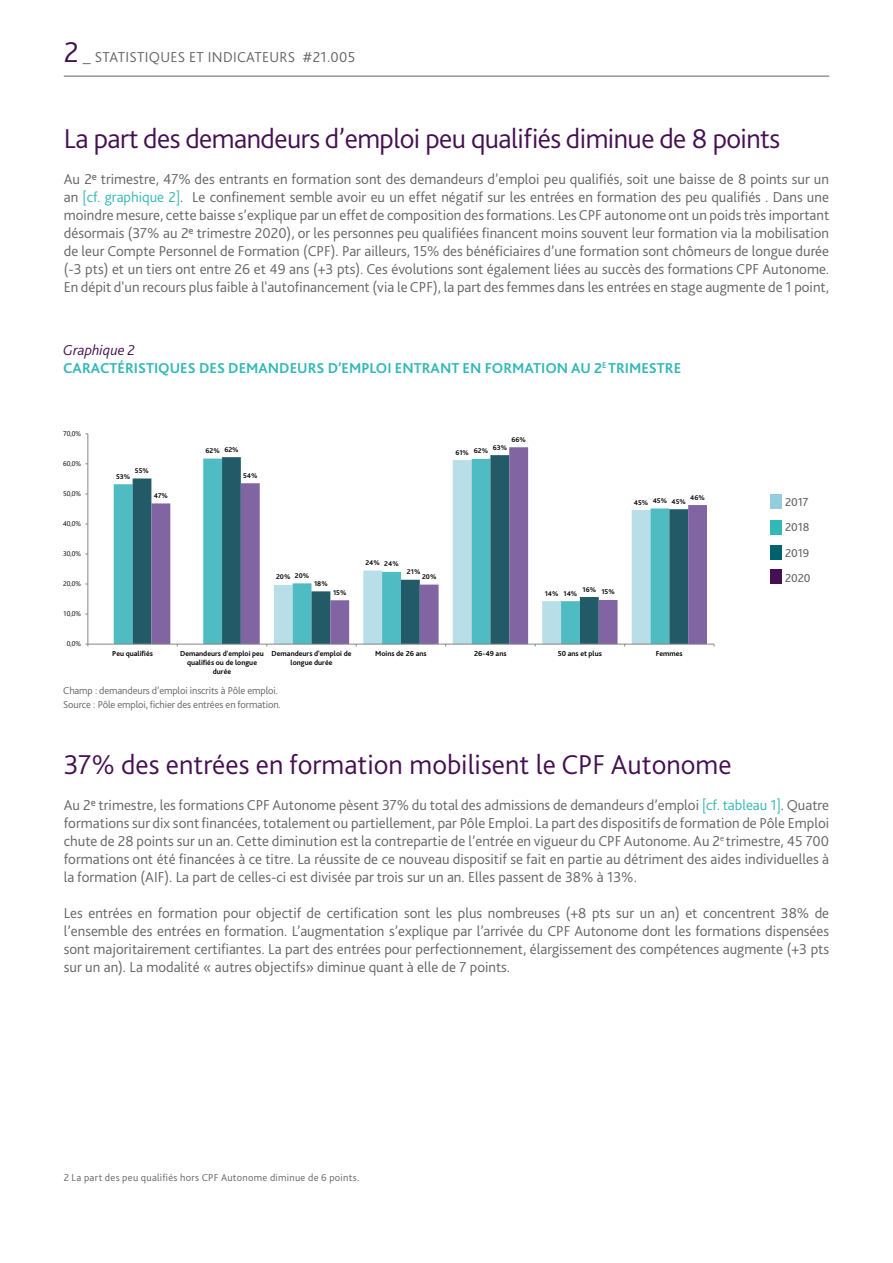
<style>
.page{position:relative;width:893px;height:1263px;background:#fff}
.page>*{position:absolute;margin:0;border:0;box-sizing:border-box;transform-origin:0 0}
.t1{font:300 28.5px "Bliss 2";letter-spacing:-.02em;color:#441051}
.t2{font:300 28.5px "Bliss 2";color:#441051}
.t3{font:300 15px/18px "Bliss 2";color:#646363;text-align:justify}
.t4{font:700 15px/18px "Bliss 2";color:#33b7b7}
.t5{font:300 15px "Bliss 2";letter-spacing:.02em;color:#646363}
.t6{font:12px/25.5px "Bliss 2";letter-spacing:-.01em;color:#646363}
.t7{font:300 10.5px/13.5px "Bliss 2";letter-spacing:-.01em;color:#646363}
.t8{font:300 10.5px "Bliss 2";letter-spacing:.03em;color:#646363}
.t9{font:700 7.65px/9px "Bliss 2";color:#010202;text-align:center}
.t10{font:700 7.2px "Bliss 2";letter-spacing:.005em;color:#010202}
.t11{font:6.75px "Segoe UI";color:#010202}
.s1{font-size:30px;color:#441051}
.s2{font-size:18px}
.s3{color:#33b7b7}
.s4{font-weight:300;font-style:italic;color:#441051}
</style>
<div class="page">
<hr style="left:64px;top:76px;width:765px;height:1px;background:#646363">
<svg style="left:114px;top:478px;width:19px;height:166px;background:#55bdc2"></svg>
<div style="left:133px;top:478px;width:18px;height:166px;background:#225a68"></div>
<svg style="left:151px;top:447px;width:556px;height:197px"></svg>
<hr style="left:87px;top:434px;width:1px;height:210px;background:#868686">
<hr style="left:88px;top:644px;width:626px;height:1px;background:#868686">
<div style="left:771px;top:545px;width:11px;height:15px;background:#00616d"></div>
<div style="left:771px;top:520px;width:11px;height:15px;background:#33b7b7"></div>
<div style="left:771px;top:494px;width:11px;height:15px;background:#93cddd"></div>
<div style="left:771px;top:569px;width:11px;height:15px;background:#441051"></div>
<p class="t5" style="left:64px;top:47px;width:293px"><span class="s1">2</span> <span class="s2">_</span> STATISTIQUES ET INDICATEURS #21.005</p>
<h1 class="t1" style="left:64px;top:121px;width:718px">La part des demandeurs d’emploi peu qualifiés diminue de 8 points</h1>
<p class="t3" style="left:64px;top:170px;width:767px">Au 2e trimestre, 47% des entrants en formation sont des demandeurs d’emploi peu qualifiés, soit une baisse de 8 points sur un an <span class="s3">[cf. graphique 2]</span>. Le confinement semble avoir eu un effet négatif sur les entrées en formation des peu qualifiés . Dans une moindre mesure, cette baisse s’explique par un effet de composition des formations. Les CPF autonome ont un poids très important désormais (37% au 2e trimestre 2020), or les personnes peu qualifiées financent moins souvent leur formation via la mobilisation de leur Compte Personnel de Formation (CPF). Par ailleurs, 15% des bénéficiaires d’une formation sont chômeurs de longue durée (-3 pts) et un tiers ont entre 26 et 49 ans (+3 pts). Ces évolutions sont également liées au succès des formations CPF Autonome.<br>En dépit d'un recours plus faible à l'autofinancement (via le CPF), la part des femmes dans les entrées en stage augmente de 1 point,</p>
<p class="t4" style="left:63px;top:341px;width:620px"><span class="s4">Graphique 2<br></span>CARACTÉRISTIQUES DES DEMANDEURS D’EMPLOI ENTRANT EN FORMATION AU 2<sup>E</sup> TRIMESTRE</p>
<p class="t11" style="left:63px;top:427px;width:19px">70,0%</p>
<p class="t11" style="left:63px;top:457px;width:19px">60,0%</p>
<p class="t11" style="left:63px;top:487px;width:19px">50,0%</p>
<p class="t11" style="left:63px;top:517px;width:19px">40,0%</p>
<p class="t11" style="left:63px;top:547px;width:19px">30,0%</p>
<p class="t11" style="left:63px;top:577px;width:19px">20,0%</p>
<p class="t11" style="left:63px;top:607px;width:19px">10,0%</p>
<p class="t11" style="left:67px;top:637px;width:16px">0,0%</p>
<p class="t10" style="left:511px;top:435px;width:16px">66%</p>
<p class="t10" style="left:224px;top:445px;width:16px">62%</p>
<p class="t10" style="left:205px;top:446px;width:16px">62%</p>
<p class="t10" style="left:493px;top:443px;width:16px">63%</p>
<p class="t10" style="left:474px;top:447px;width:16px">62%</p>
<p class="t10" style="left:455px;top:448px;width:15px">61%</p>
<p class="t10" style="left:135px;top:466px;width:16px">55%</p>
<p class="t10" style="left:116px;top:472px;width:16px">53%</p>
<p class="t10" style="left:243px;top:471px;width:16px">54%</p>
<p class="t10" style="left:154px;top:491px;width:16px">47%</p>
<p class="t10" style="left:690px;top:493px;width:16px">46%</p>
<p class="t10" style="left:653px;top:496px;width:16px">45%</p>
<p class="t10" style="left:671px;top:497px;width:16px">45%</p>
<p class="t10" style="left:634px;top:498px;width:16px">45%</p>
<p class="t10" style="left:365px;top:558px;width:16px">24%</p>
<p class="t10" style="left:384px;top:559px;width:16px">24%</p>
<p class="t10" style="left:295px;top:571px;width:16px">20%</p>
<p class="t10" style="left:276px;top:573px;width:16px">20%</p>
<p class="t10" style="left:314px;top:579px;width:15px">18%</p>
<p class="t10" style="left:333px;top:588px;width:15px">15%</p>
<p class="t10" style="left:407px;top:567px;width:15px">21%</p>
<p class="t10" style="left:422px;top:572px;width:16px">20%</p>
<p class="t10" style="left:582px;top:585px;width:15px">16%</p>
<p class="t10" style="left:601px;top:588px;width:15px">15%</p>
<p class="t10" style="left:545px;top:589px;width:15px">14%</p>
<p class="t10" style="left:563px;top:589px;width:15px">14%</p>
<p class="t9" style="left:112px;top:649px;width:42px">Peu qualifiés</p>
<p class="t9" style="left:180px;top:649px;width:85px">Demandeurs d'emploi peu qualifiés ou de longue durée</p>
<p class="t9" style="left:272px;top:649px;width:81px">Demandeurs d'emploi de longue durée</p>
<p class="t9" style="left:375px;top:649px;width:53px">Moins de 26 ans</p>
<p class="t9" style="left:474px;top:649px;width:34px">26-49 ans</p>
<p class="t9" style="left:558px;top:649px;width:46px">50 ans et plus</p>
<p class="t9" style="left:656px;top:649px;width:28px">Femmes</p>
<p class="t7" style="left:63px;top:684px;width:219px">Champ : demandeurs d’emploi inscrits à Pôle emploi.<br>Source : Pôle emploi, fichier des entrées en formation.</p>
<p class="t6" style="left:785px;top:489px;width:27px">2017<br>2018<br>2019<br>2020</p>
<h1 class="t2" style="left:64px;top:747px;width:669px">37% des entrées en formation mobilisent le CPF Autonome</h1>
<p class="t3" style="left:64px;top:796px;width:767px">Au 2e trimestre, les formations CPF Autonome pèsent 37% du total des admissions de demandeurs d’emploi <span class="s3">[cf. tableau 1]</span>. Quatre formations sur dix sont financées, totalement ou partiellement, par Pôle Emploi. La part des dispositifs de formation de Pôle Emploi chute de 28 points sur un an. Cette diminution est la contrepartie de l’entrée en vigueur du CPF Autonome. Au 2<sup>e</sup> trimestre, 45 700 formations ont été financées à ce titre. La réussite de ce nouveau dispositif se fait en partie au détriment des aides individuelles à la formation (AIF). La part de celles-ci est divisée par trois sur un an. Elles passent de 38% à 13%.</p>
<p class="t3" style="left:64px;top:904px;width:767px">Les entrées en formation pour objectif de certification sont les plus nombreuses (+8 pts sur un an) et concentrent 38% de l’ensemble des entrées en formation. L’augmentation s’explique par l’arrivée du CPF Autonome dont les formations dispensées sont majoritairement certifiantes. La part des entrées pour perfectionnement, élargissement des compétences augmente (+3 pts sur un an). La modalité « autres objectifs» diminue quant à elle de 7 points.</p>
<p class="t8" style="left:64px;top:1171px;width:297px">2 La part des peu qualifiés hors CPF Autonome diminue de 6 points.</p>
</div>
